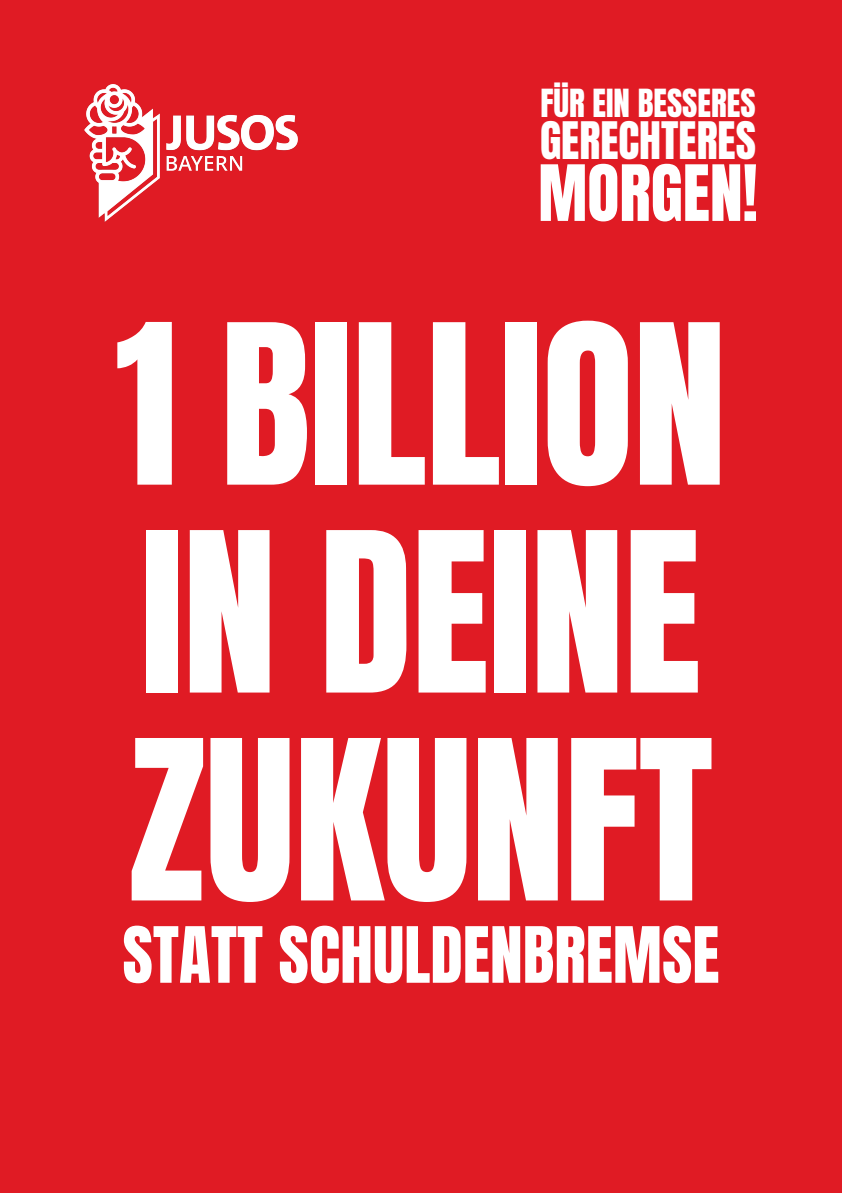
<style>
.page{position:relative;width:842px;height:1193px;background:#fff}
.page>*{position:absolute;margin:0;border:0;box-sizing:border-box;transform-origin:0 0}
.t1{font:189.05px/207.8px "Anton";letter-spacing:-.005em;color:#fff}
.t2{font:65.9px "Anton";color:#fff}
.t3{font:65.85px "Anton";color:#fff}
.t4{font:43.9px "Anton";color:#fff}
.t5{font:32.95px "Anton";color:#fff}
</style>
<div class="page">
<div style="left:0;top:0;width:842px;height:1192px;background:#e01b24"></div>
<img style="left:84px;top:84px;width:213px;height:138px">
<p class="t5" style="left:540px;top:86px;width:217px">FÜR EIN BESSERES</p>
<p class="t4" style="left:540px;top:118px;width:217px">GERECHTERES</p>
<p class="t2" style="left:538px;top:159px;width:221px">MORGEN!</p>
<p class="t1" style="left:115px;top:315px;width:613px">1 BILLION<br>IN DEINE<br>ZUKUNFT</p>
<p class="t3" style="left:122px;top:921px;width:598px">STATT SCHULDENBREMSE</p>
</div>
